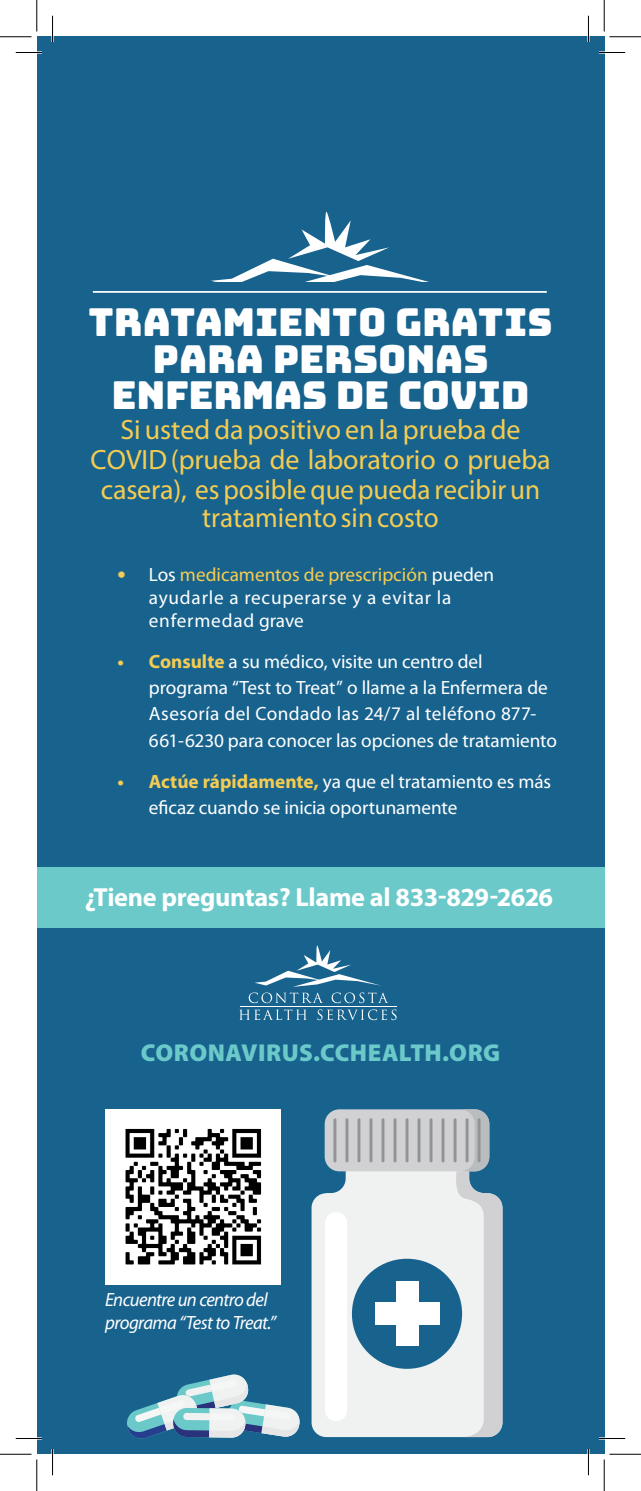
<style>
.page{position:relative;width:641px;height:1491px;background:#fff}
.page>*{position:absolute;margin:0;border:0;box-sizing:border-box;transform-origin:0 0}
.t1{font:38.5px/36.8px "Bungee";letter-spacing:-.005em;color:#fff;text-align:center}
.t2{font:28px/29.4px "Myriad Pro";color:#f5cc51;text-align:center}
.t3{font:700 26.25px "Myriad Pro";letter-spacing:-.015em;color:#fff}
.t4{font:900 24.5px "Myriad Pro";letter-spacing:.015em;color:#6bc9ca}
.t5{font:19.25px/26.2px "Myriad Pro";color:#fff}
.t6{font:italic 19.25px/22.8px "Myriad Pro";letter-spacing:-.035em;color:#fff}
.s1{font-weight:700;font-size:24.5px;color:#f5cc51}
.s2{color:#f5cc51}
.s3{font-weight:700;color:#f5cc51}
</style>
<div class="page">
<div style="left:37px;top:37px;width:567px;height:1417px;background:#18638e"></div>
<hr style="left:240px;top:1006px;width:156px;height:1px;background:#fff">
<svg style="left:255px;top:945px;width:126px;height:42px"></svg>
<svg style="left:249px;top:993px;width:74px;height:10px"></svg>
<svg style="left:331px;top:993px;width:57px;height:10px"></svg>
<svg style="left:239px;top:1009px;width:68px;height:11px"></svg>
<svg style="left:317px;top:1009px;width:79px;height:11px"></svg>
<svg style="left:211px;top:212px;width:218px;height:70px"></svg>
<div style="left:37px;top:867px;width:567px;height:61px;background:#6bc9ca"></div>
<hr style="left:93px;top:291px;width:453px;height:2px;background:#fff">
<svg style="left:127px;top:1374px;width:173px;height:65px"></svg>
<div style="left:311px;top:1169px;width:143px;height:268px;background:#f0f2f2"></div>
<div style="left:324px;top:1109px;width:165px;height:62px;background:#d1d1d4;border-radius:15px"></div>
<svg style="left:454px;top:1109px;width:48px;height:328px"></svg>
<hr style="left:333px;top:1118px;width:3px;height:44px;background:#919496">
<hr style="left:345px;top:1118px;width:3px;height:44px;background:#919496">
<hr style="left:357px;top:1118px;width:3px;height:44px;background:#919496">
<hr style="left:369px;top:1118px;width:3px;height:44px;background:#919496">
<hr style="left:381px;top:1118px;width:3px;height:44px;background:#919496">
<hr style="left:393px;top:1118px;width:3px;height:44px;background:#919496">
<hr style="left:405px;top:1118px;width:3px;height:44px;background:#919496">
<hr style="left:417px;top:1118px;width:3px;height:44px;background:#919496">
<hr style="left:429px;top:1118px;width:3px;height:44px;background:#919496">
<hr style="left:441px;top:1118px;width:3px;height:44px;background:#919496">
<hr style="left:453px;top:1118px;width:3px;height:44px;background:#919496">
<hr style="left:465px;top:1118px;width:3px;height:44px;background:#919496">
<hr style="left:477px;top:1118px;width:3px;height:44px;background:#919496">
<div style="left:325px;top:1212px;width:22px;height:209px;background:#fff;border-radius:10px"></div>
<div style="left:352px;top:1259px;width:110px;height:110px;background:#18638e;border-radius:50%"></div>
<div style="left:395px;top:1282px;width:23px;height:64px;background:#fff"></div>
<div style="left:374px;top:1302px;width:65px;height:23px;background:#fff"></div>
<img style="left:105px;top:1109px;width:175px;height:175px">
<hr style="left:16px;top:51px;width:26px;height:3px;background:#fff">
<hr style="left:598px;top:51px;width:27px;height:3px;background:#fff">
<hr style="left:16px;top:1437px;width:26px;height:3px;background:#fff">
<hr style="left:598px;top:1437px;width:27px;height:3px;background:#fff">
<hr style="left:51px;top:16px;width:3px;height:26px;background:#fff">
<hr style="left:51px;top:1449px;width:3px;height:26px;background:#fff">
<hr style="left:587px;top:16px;width:2px;height:26px;background:#fff">
<hr style="left:587px;top:1449px;width:2px;height:26px;background:#fff">
<svg style="left:16px;top:52px;width:26px;height:1px"></svg>
<svg style="left:598px;top:52px;width:27px;height:1px"></svg>
<svg style="left:16px;top:1438px;width:26px;height:1px"></svg>
<svg style="left:598px;top:1438px;width:27px;height:1px"></svg>
<svg style="left:52px;top:16px;width:1px;height:26px"></svg>
<svg style="left:52px;top:1449px;width:1px;height:26px"></svg>
<svg style="left:588px;top:16px;width:1px;height:26px"></svg>
<svg style="left:588px;top:1449px;width:1px;height:26px"></svg>
<hr style="left:0;top:36px;width:32px;height:1px;background:#000">
<hr style="left:609px;top:36px;width:31px;height:1px;background:#000">
<hr style="left:0;top:1454px;width:32px;height:1px;background:#000">
<hr style="left:609px;top:1454px;width:31px;height:1px;background:#000">
<hr style="left:36px;top:0;width:1px;height:32px;background:#000">
<hr style="left:36px;top:1460px;width:1px;height:31px;background:#000">
<hr style="left:603px;top:0;width:1px;height:32px;background:#000">
<hr style="left:603px;top:1460px;width:1px;height:31px;background:#000">
<p class="t1" style="left:88px;top:304px;width:465px">TRATAMIENTO GRATIS<br>PARA PERSONAS<br>ENFERMAS DE COVID</p>
<p class="t2" style="left:90px;top:415px;width:461px">Si usted da positivo en la prueba de COVID (prueba de laboratorio o prueba casera), es posible que pueda recibir un tratamiento sin costo</p>
<p class="t5" style="left:149px;top:562px;width:347px;line-height:23.1px;text-indent:-32px"><span class="s1">•</span> Los <span class="s2">medicamentos de prescripción</span> pueden ayudarle a recuperarse y a evitar la enfermedad grave</p>
<p class="t5" style="left:149px;top:648px;width:409px;text-indent:-32px"><span class="s3">• Consulte</span> a su médico, visite un centro del programa “Test to Treat” o llame a la Enfermera de Asesoría del Condado las 24/7 al teléfono 877- 661-6230 para conocer las opciones de tratamiento</p>
<p class="t5" style="left:149px;top:768px;width:403px;text-indent:-32px"><span class="s3">• Actúe rápidamente,</span> ya que el tratamiento es más eficaz cuando se inicia oportunamente</p>
<p class="t3" style="left:85px;top:880px;width:470px">¿Tiene preguntas? Llame al 833-829-2626</p>
<p class="t4" style="left:141px;top:1037px;width:361px">CORONAVIRUS.CCHEALTH.ORG</p>
<p class="t6" style="left:105px;top:1288px;width:172px">Encuentre un centro del programa “Test to Treat.”</p>
</div>
